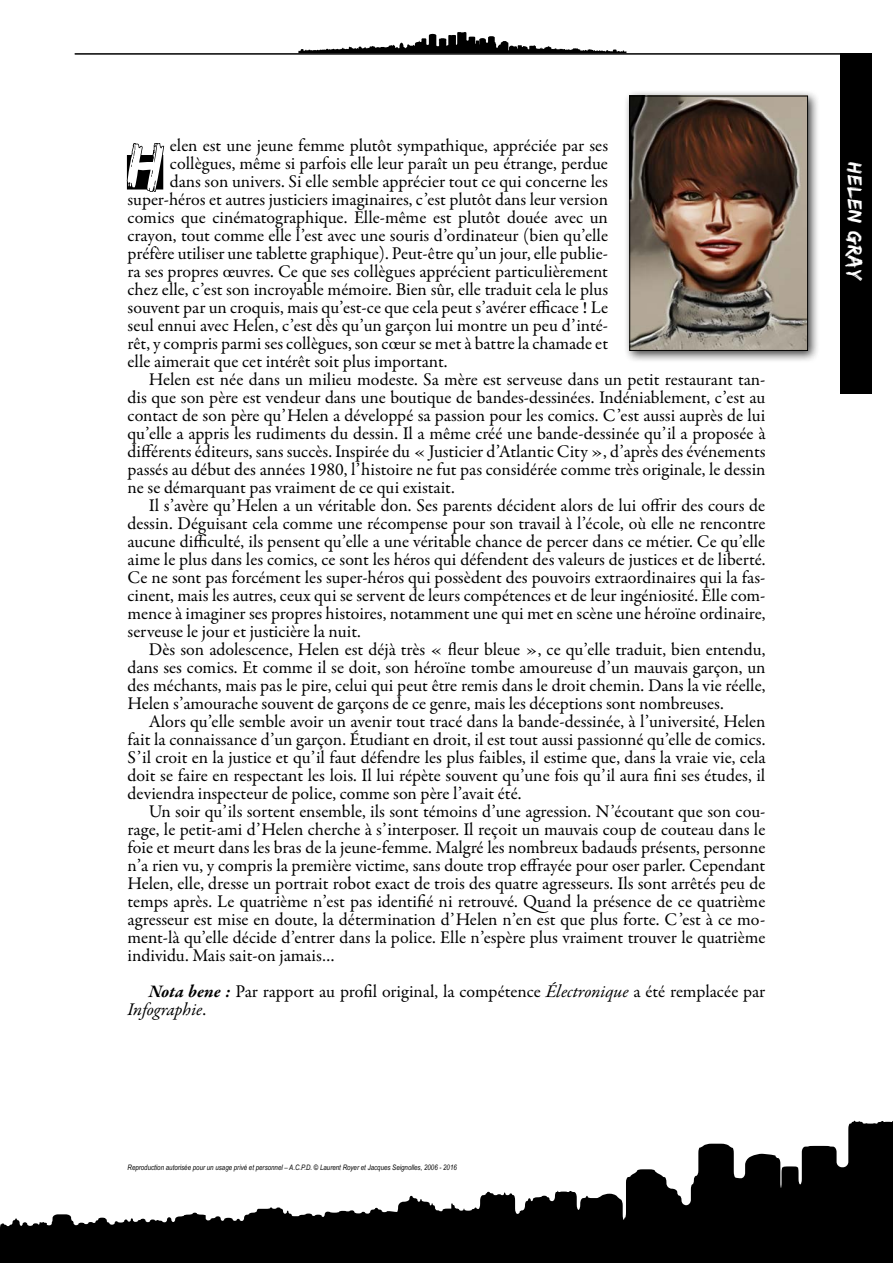
<style>
.page{position:relative;width:893px;height:1263px;background:#fff}
.page>*{position:absolute;margin:0;border:0;box-sizing:border-box;transform-origin:0 0}
.background_1er-parag{font:66.3px "Edo SZ";color:#fff}
.t1{font:21px "Edo SZ";color:#fff}
.acpd_texte{font:18px/18px "Garamond Premr Pro";letter-spacing:-.005em;color:#000;text-align:justify}
.background_1er-parag-2{font:18px "Garamond Premr Pro";color:#000}
.t2{font:italic 7.5px "Arial Narrow";color:#000}
.s1{font-weight:700;font-style:italic}
.s2{font-style:italic}
</style>
<div class="page">
<svg style="left:1px;top:1121px;width:892px;height:142px"></svg>
<svg style="left:0;top:1224px;width:1px;height:39px"></svg>
<svg style="left:74px;top:52px;width:777px;height:342px"></svg>
<svg style="left:298px;top:32px;width:328px;height:21px"></svg>
<div style="left:840px;top:53px;width:32px;height:340px;background:#000"></div>
<p class="background_1er-parag" style="left:127px;top:127px;width:38px">H</p>
<p class="background_1er-parag-2" style="left:170px;top:135px;width:440px">elen est une jeune femme plutôt sympathique, appréciée par ses</p>
<p class="background_1er-parag-2" style="left:170px;top:153px;width:440px">collègues, même si parfois elle leur paraît un peu étrange, perdue</p>
<p class="background_1er-parag-2" style="left:170px;top:171px;width:440px">dans son univers. Si elle semble apprécier tout ce qui concerne les</p>
<p class="background_1er-parag-2" style="left:128px;top:189px;width:482px">super-héros et autres justiciers imaginaires, c’est plutôt dans leur version</p>
<p class="background_1er-parag-2" style="left:128px;top:207px;width:482px">comics que cinématographique. Elle-même est plutôt douée avec un</p>
<p class="background_1er-parag-2" style="left:128px;top:225px;width:482px">crayon, tout comme elle l’est avec une souris d’ordinateur (bien qu’elle</p>
<p class="background_1er-parag-2" style="left:128px;top:243px;width:482px">préfère utiliser une tablette graphique). Peut-être qu’un jour, elle publie-</p>
<p class="background_1er-parag-2" style="left:128px;top:261px;width:482px">ra ses propres œuvres. Ce que ses collègues apprécient particulièrement</p>
<p class="background_1er-parag-2" style="left:128px;top:279px;width:482px">chez elle, c’est son incroyable mémoire. Bien sûr, elle traduit cela le plus</p>
<p class="background_1er-parag-2" style="left:128px;top:297px;width:482px">souvent par un croquis, mais qu’est-ce que cela peut s’avérer efficace ! Le</p>
<p class="background_1er-parag-2" style="left:128px;top:315px;width:482px">seul ennui avec Helen, c’est dès qu’un garçon lui montre un peu d’inté-</p>
<p class="background_1er-parag-2" style="left:128px;top:333px;width:482px">rêt, y compris parmi ses collègues, son cœur se met à battre la chamade et</p>
<p class="background_1er-parag-2" style="left:128px;top:351px;width:321px">elle aimerait que cet intérêt soit plus important.</p>
<p class="acpd_texte" style="left:128px;top:371px;width:639px;text-indent:21px">Helen est née dans un milieu modeste. Sa mère est serveuse dans un petit restaurant tan&shy;dis que son père est vendeur dans une boutique de bandes-dessinées. Indéniablement, c’est au contact de son père qu’Helen a développé sa passion pour les comics. C’est aussi auprès de lui qu’elle a appris les rudiments du dessin. Il a même créé une bande-dessinée qu’il a proposée à différents éditeurs, sans succès. Inspirée du « Justicier d’Atlantic City », d’après des événements passés au début des années 1980, l’histoire ne fut pas considérée comme très originale, le dessin ne se démarquant pas vraiment de ce qui existait.</p>
<p class="acpd_texte" style="left:128px;top:497px;width:639px;text-indent:21px">Il s’avère qu’Helen a un véritable don. Ses parents décident alors de lui offrir des cours de dessin. Déguisant cela comme une récompense pour son travail à l’école, où elle ne rencontre aucune difficulté, ils pensent qu’elle a une véritable chance de percer dans ce métier. Ce qu’elle aime le plus dans les comics, ce sont les héros qui défendent des valeurs de justices et de liberté.<br>Ce ne sont pas forcément les super-héros qui possèdent des pouvoirs extraordinaires qui la fas&shy;cinent, mais les autres, ceux qui se servent de leurs compétences et de leur ingéniosité. Elle com&shy;mence à imaginer ses propres histoires, notamment une qui met en scène une héroïne ordinaire, serveuse le jour et justicière la nuit.</p>
<p class="acpd_texte" style="left:128px;top:641px;width:639px;text-indent:21px">Dès son adolescence, Helen est déjà très « fleur bleue », ce qu’elle traduit, bien entendu, dans ses comics. Et comme il se doit, son héroïne tombe amoureuse d’un mauvais garçon, un des méchants, mais pas le pire, celui qui peut être remis dans le droit chemin. Dans la vie réelle, Helen s’amourache souvent de garçons de ce genre, mais les déceptions sont nombreuses.</p>
<p class="acpd_texte" style="left:128px;top:713px;width:639px;text-indent:21px">Alors qu’elle semble avoir un avenir tout tracé dans la bande-dessinée, à l’université, Helen fait la connaissance d’un garçon. Étudiant en droit, il est tout aussi passionné qu’elle de comics.<br>S’il croit en la justice et qu’il faut défendre les plus faibles, il estime que, dans la vraie vie, cela doit se faire en respectant les lois. Il lui répète souvent qu’une fois qu’il aura fini ses études, il deviendra inspecteur de police, comme son père l’avait été.</p>
<p class="acpd_texte" style="left:128px;top:803px;width:639px;text-indent:21px">Un soir qu’ils sortent ensemble, ils sont témoins d’une agression. N’écoutant que son cou&shy;rage, le petit-ami d’Helen cherche à s’interposer. Il reçoit un mauvais coup de couteau dans le foie et meurt dans les bras de la jeune-femme. Malgré les nombreux badauds présents, personne n’a rien vu, y compris la première victime, sans doute trop effrayée pour oser parler. Cependant Helen, elle, dresse un portrait robot exact de trois des quatre agresseurs. Ils sont arrêtés peu de temps après. Le quatrième n’est pas identifié ni retrouvé. Quand la présence de ce quatrième agresseur est mise en doute, la détermination d’Helen n’en est que plus forte. C’est à ce mo&shy;ment-là qu’elle décide d’entrer dans la police. Elle n’espère plus vraiment trouver le quatrième individu. Mais sait-on jamais…</p>
<p class="acpd_texte" style="left:128px;top:983px;width:639px;text-indent:21px"><span class="s1">Nota bene :</span> Par rapport au profil original, la compétence <span class="s2">Électronique</span> a été remplacée par<br><span class="s2">Infographie</span>.</p>
<p class="t2" style="left:128px;top:1162px;width:331px">Reproduction autorisée pour un usage privé et personnel – A.C.P.D. © Laurent Royer et Jacques Seignolles, 2006 - 2016</p>
<p class="t1" style="left:867px;top:162px;width:120px;rotate:90deg">HELEN GRAY</p>
</div>
